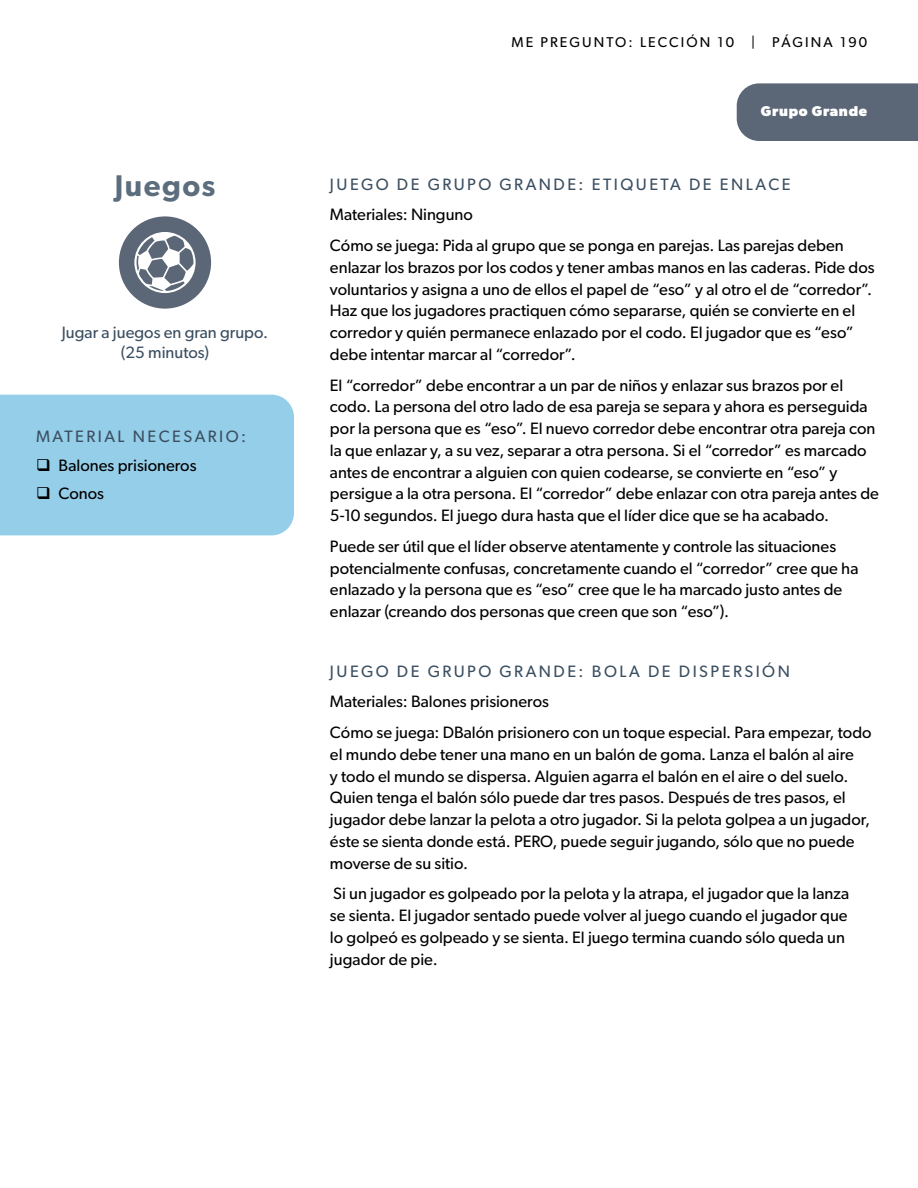
<style>
.page{position:relative;width:918px;height:1188px;background:#fff}
.page>*{position:absolute;margin:0;border:0;box-sizing:border-box;transform-origin:0 0}
.t1{font:600 30px "Gibson";letter-spacing:.05em;color:#5c6e7d}
.t2{font:16.5px/21.8px "Gibson";color:#000}
.t3{font:16.5px "Gibson";letter-spacing:.15em;color:#3b4f61}
.t4{font:16.5px/19.8px "Gibson";color:#3b4f61;text-align:center}
.t5{font:14.25px "Gibson";letter-spacing:.15em;color:#000}
.t6{font:700 14.25px "Gibson";letter-spacing:.05em;color:#fff}
</style>
<div class="page">
<div style="left:737px;top:83px;width:181px;height:58px;background:#5b6676"></div>
<div style="left:119px;top:216px;width:92px;height:93px;background:#5b6676;border-radius:50%"></div>
<svg style="left:134px;top:232px;width:62px;height:61px"></svg>
<div style="left:0;top:395px;width:294px;height:140px;background:#95cee9"></div>
<h1 class="t1" style="left:115px;top:168px;width:102px">Juegos</h1>
<p class="t4" style="left:62px;top:323px;width:208px">Jugar a juegos en gran grupo. (25 minutos)</p>
<p class="t3" style="left:36px;top:426px;width:212px">MATERIAL NECESARIO:</p>
<p class="t2" style="left:36px;top:454px;width:162px">❑ Balones prisioneros</p>
<p class="t2" style="left:36px;top:483px;width:70px">❑ Conos</p>
<p class="t5" style="left:511px;top:34px;width:357px">ME PREGUNTO: LECCIÓN 10 | PÁGINA 190</p>
<p class="t6" style="left:761px;top:103px;width:108px">Grupo Grande</p>
<p class="t3" style="left:330px;top:174px;width:462px">JUEGO DE GRUPO GRANDE: ETIQUETA DE ENLACE</p>
<p class="t2" style="left:330px;top:199px;width:515px;line-height:30.8px">Materiales: Ninguno<br>Cómo se juega: Pida al grupo que se ponga en parejas. Las parejas deben</p>
<p class="t2" style="left:330px;top:256px;width:546px">enlazar los brazos por los codos y tener ambas manos en las caderas. Pide dos voluntarios y asigna a uno de ellos el papel de “eso” y al otro el de “corredor”.<br>Haz que los jugadores practiquen cómo separarse, quién se convierte en el corredor y quién permanece enlazado por el codo. El jugador que es “eso” debe intentar marcar al “corredor”.</p>
<p class="t2" style="left:330px;top:374px;width:550px">El “corredor” debe encontrar a un par de niños y enlazar sus brazos por el codo. La persona del otro lado de esa pareja se separa y ahora es perseguida por la persona que es “eso”. El nuevo corredor debe encontrar otra pareja con la que enlazar y, a su vez, separar a otra persona. Si el “corredor” es marcado antes de encontrar a alguien con quien codearse, se convierte en “eso” y persigue a la otra persona. El “corredor” debe enlazar con otra pareja antes de 5-10 segundos. El juego dura hasta que el líder dice que se ha acabado.</p>
<p class="t2" style="left:330px;top:535px;width:530px">Puede ser útil que el líder observe atentamente y controle las situaciones potencialmente confusas, concretamente cuando el “corredor” cree que ha enlazado y la persona que es “eso” cree que le ha marcado justo antes de enlazar (creando dos personas que creen que son “eso”).</p>
<p class="t3" style="left:330px;top:661px;width:461px">JUEGO DE GRUPO GRANDE: BOLA DE DISPERSIÓN</p>
<p class="t2" style="left:330px;top:686px;width:543px;line-height:30.8px">Materiales: Balones prisioneros<br>Cómo se juega: DBalón prisionero con un toque especial. Para empezar, todo</p>
<p class="t2" style="left:330px;top:743px;width:542px">el mundo debe tener una mano en un balón de goma. Lanza el balón al aire<br>y todo el mundo se dispersa. Alguien agarra el balón en el aire o del suelo.<br>Quien tenga el balón sólo puede dar tres pasos. Después de tres pasos, el jugador debe lanzar la pelota a otro jugador. Si la pelota golpea a un jugador, éste se sienta donde está. PERO, puede seguir jugando, sólo que no puede moverse de su sitio.</p>
<p class="t2" style="left:330px;top:883px;width:521px">Si un jugador es golpeado por la pelota y la atrapa, el jugador que la lanza se sienta. El jugador sentado puede volver al juego cuando el jugador que lo golpeó es golpeado y se sienta. El juego termina cuando sólo queda un jugador de pie.</p>
</div>
